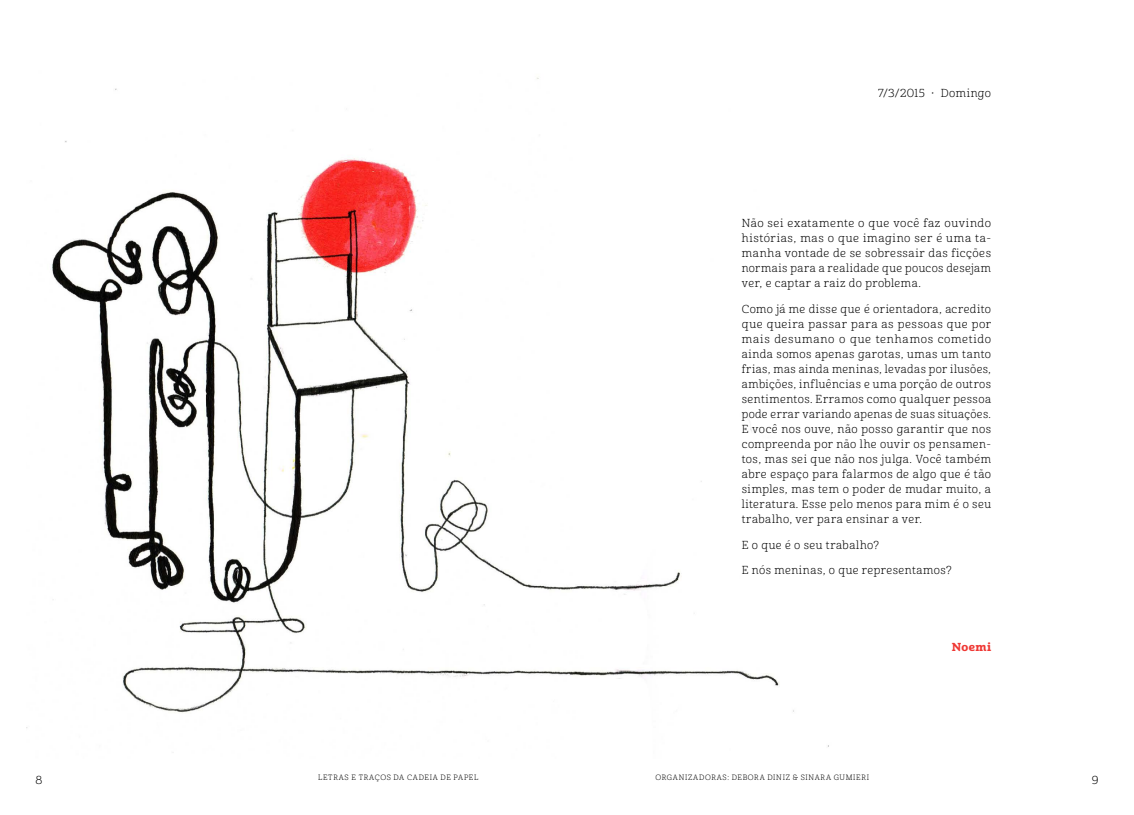
<style>
.page{position:relative;width:1134px;height:815px;background:#fff}
.page>*{position:absolute;margin:0;border:0;box-sizing:border-box;transform-origin:0 0}
.t1{font:11.25px/15px "Cabrito Nor Boo";letter-spacing:.045em;color:#000;text-align:justify}
.t2{font:11.25px "Cabrito Nor Ex B";letter-spacing:.04em;color:#ef3834}
.t3{font:7.5px "Cabrito Nor Boo";letter-spacing:.09em;color:#000}
</style>
<div class="page">
<img style="left:27px;top:77px;width:802px;height:670px">
<p class="t1" style="left:878px;top:86px;width:115px">7/3/2015 • Domingo</p>
<p class="t1" style="left:742px;top:216px;width:251px">Não sei exatamente o que você faz ouvindo histórias, mas o que imagino ser é uma ta&shy;manha vontade de se sobressair das ficções normais para a realidade que poucos desejam ver, e captar a raiz do problema.</p>
<p class="t1" style="left:742px;top:302px;width:251px">Como já me disse que é orientadora, acredito que queira passar para as pessoas que por mais desumano o que tenhamos cometido ainda somos apenas garotas, umas um tanto frias, mas ainda meninas, levadas por ilusões, ambições, influências e uma porção de outros sentimentos. Erramos como qualquer pessoa pode errar variando apenas de suas situações.<br>E você nos ouve, não posso garantir que nos compreenda por não lhe ouvir os pensamen&shy;tos, mas sei que não nos julga. Você também abre espaço para falarmos de algo que é tão simples, mas tem o poder de mudar muito, a literatura. Esse pelo menos para mim é o seu trabalho, ver para ensinar a ver.</p>
<p class="t1" style="left:742px;top:537px;width:139px">E o que é o seu trabalho?</p>
<p class="t1" style="left:742px;top:563px;width:211px">E nós meninas, o que representamos?</p>
<p class="t2" style="left:952px;top:640px;width:41px">Noemi</p>
<p class="t1" style="left:35px;top:773px;width:8px">8</p>
<p class="t3" style="left:318px;top:773px;width:162px">LETRAS E TRAÇOS DA CADEIA DE PAPEL</p>
<p class="t3" style="left:656px;top:773px;width:215px">ORGANIZADORAS: DEBORA DINIZ &amp; SINARA GUMIERI</p>
<p class="t1" style="left:1092px;top:773px;width:8px">9</p>
</div>
